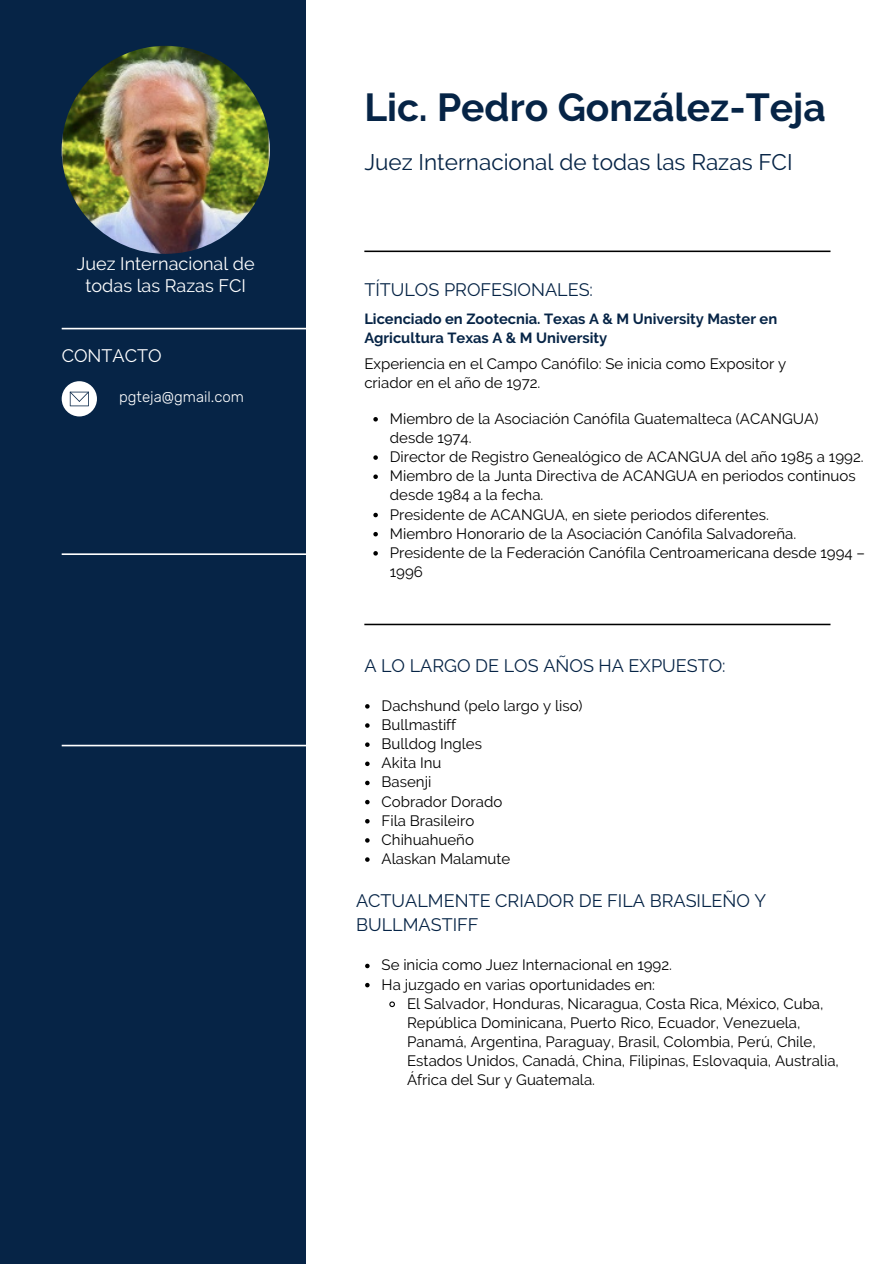
<style>
.page{position:relative;width:894px;height:1264px;background:#fff}
.page>*{position:absolute;margin:0;border:0;box-sizing:border-box;transform-origin:0 0}
.t1{font:700 38.85px "Raleway";color:#062446}
.t2{font:22.5px "Raleway";color:#062446}
.t3{font:18px/24.8px "Raleway";color:#062446}
.t4{font:18px/22.5px "Raleway";color:#fff;text-align:center}
.t5{font:15px/19.2px "Raleway";color:#000}
.t6{font:300 15px "Rubik";color:#fff}
.t7{font:700 14.7px/18.8px "Raleway";color:#062446}
</style>
<div class="page">
<div style="left:0;top:0;width:306px;height:1263px;background:#062446"></div>
<svg style="left:62px;top:328px;width:244px;height:1px"></svg>
<svg style="left:62px;top:553px;width:244px;height:2px"></svg>
<svg style="left:62px;top:744px;width:244px;height:2px"></svg>
<svg style="left:364px;top:250px;width:466px;height:2px"></svg>
<svg style="left:364px;top:623px;width:466px;height:2px"></svg>
<div style="left:62px;top:381px;width:35px;height:35px;background:#fff;border-radius:50%"></div>
<svg style="left:70px;top:391px;width:19px;height:15px"></svg>
<img style="left:62px;top:46px;width:208px;height:208px;border-radius:50%">
<svg style="left:373px;top:417px;width:5px;height:4px"></svg>
<svg style="left:373px;top:455px;width:5px;height:5px"></svg>
<svg style="left:373px;top:474px;width:5px;height:5px"></svg>
<svg style="left:373px;top:513px;width:5px;height:4px"></svg>
<svg style="left:373px;top:532px;width:5px;height:4px"></svg>
<svg style="left:373px;top:551px;width:5px;height:4px"></svg>
<svg style="left:365px;top:704px;width:4px;height:4px"></svg>
<svg style="left:365px;top:723px;width:4px;height:4px"></svg>
<svg style="left:365px;top:742px;width:4px;height:5px"></svg>
<svg style="left:365px;top:761px;width:4px;height:5px"></svg>
<svg style="left:365px;top:780px;width:4px;height:5px"></svg>
<svg style="left:365px;top:799px;width:4px;height:5px"></svg>
<svg style="left:365px;top:819px;width:4px;height:4px"></svg>
<svg style="left:365px;top:838px;width:4px;height:4px"></svg>
<svg style="left:365px;top:857px;width:4px;height:4px"></svg>
<svg style="left:365px;top:963px;width:4px;height:5px"></svg>
<svg style="left:365px;top:982px;width:4px;height:5px"></svg>
<svg style="left:389px;top:1001px;width:6px;height:6px"></svg>
<p class="t4" style="left:77px;top:252px;width:179px">Juez Internacional de todas las Razas FCI</p>
<p class="t4" style="left:62px;top:344px;width:101px">CONTACTO</p>
<p class="t6" style="left:119px;top:388px;width:126px">pgteja@gmail.com</p>
<p class="t1" style="left:364px;top:84px;width:462px">Lic. Pedro González-Teja</p>
<p class="t2" style="left:364px;top:149px;width:429px">Juez Internacional de todas las Razas FCI</p>
<p class="t3" style="left:364px;top:277px;width:230px">TÍTULOS PROFESIONALES:</p>
<p class="t7" style="left:364px;top:309px;width:414px">Licenciado en Zootecnia. Texas A &amp; M University Master en<br>Agricultura Texas A &amp; M University</p>
<p class="t5" style="left:364px;top:354px;width:423px">Experiencia en el Campo Canófilo: Se inicia como Expositor y criador en el año de 1972.</p>
<p class="t5" style="left:390px;top:409px;width:430px">Miembro de la Asociación Canófila Guatemalteca (ACANGUA) desde 1974.</p>
<p class="t5" style="left:390px;top:447px;width:475px">Director de Registro Genealógico de ACANGUA del año 1985 a 1992.</p>
<p class="t5" style="left:390px;top:466px;width:467px">Miembro de la Junta Directiva de ACANGUA en periodos continuos desde 1984 a la fecha.</p>
<p class="t5" style="left:390px;top:504px;width:380px">Presidente de ACANGUA, en siete periodos diferentes.</p>
<p class="t5" style="left:390px;top:524px;width:407px">Miembro Honorario de la Asociación Canófila Salvadoreña.</p>
<p class="t5" style="left:390px;top:543px;width:476px">Presidente de la Federación Canófila Centroamericana desde 1994 –<br>1996</p>
<p class="t3" style="left:364px;top:653px;width:363px">A LO LARGO DE LOS AÑOS HA EXPUESTO:</p>
<p class="t5" style="left:381px;top:696px;width:202px">Dachshund (pelo largo y liso)</p>
<p class="t5" style="left:381px;top:715px;width:76px">Bullmastiff</p>
<p class="t5" style="left:381px;top:734px;width:102px">Bulldog Ingles</p>
<p class="t5" style="left:381px;top:753px;width:61px">Akita Inu</p>
<p class="t5" style="left:381px;top:772px;width:51px">Basenji</p>
<p class="t5" style="left:381px;top:791px;width:122px">Cobrador Dorado</p>
<p class="t5" style="left:381px;top:810px;width:94px">Fila Brasileiro</p>
<p class="t5" style="left:381px;top:830px;width:94px">Chihuahueño</p>
<p class="t5" style="left:381px;top:849px;width:130px">Alaskan Malamute</p>
<p class="t3" style="left:356px;top:887px;width:411px">ACTUALMENTE CRIADOR DE FILA BRASILEÑO Y<br>BULLMASTIFF</p>
<p class="t5" style="left:381px;top:955px;width:292px">Se inicia como Juez Internacional en 1992.</p>
<p class="t5" style="left:381px;top:974px;width:275px">Ha juzgado en varias oportunidades en:</p>
<p class="t5" style="left:407px;top:993px;width:433px">El Salvador, Honduras, Nicaragua, Costa Rica, México, Cuba, República Dominicana, Puerto Rico, Ecuador, Venezuela, Panamá, Argentina, Paraguay, Brasil, Colombia, Perú, Chile, Estados Unidos, Canadá, China, Filipinas, Eslovaquia, Australia, África del Sur y Guatemala.</p>
</div>
